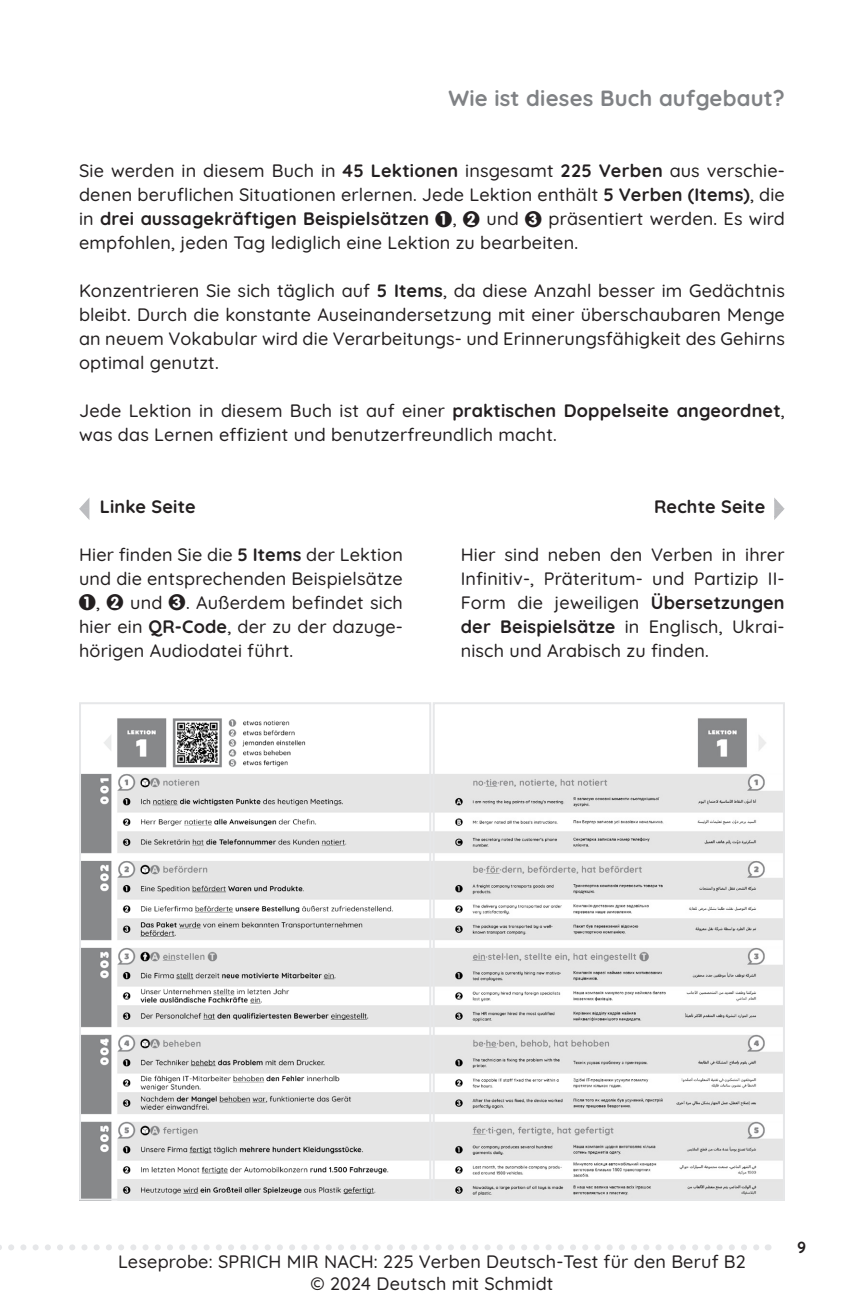
<style>
.page{position:relative;width:864px;height:1296px;background:#fff}
.page>*{position:absolute;margin:0;border:0;box-sizing:border-box;transform-origin:0 0}
.t1{font:700 22px "Quicksand";letter-spacing:.01em;color:#808285}
.t2{font:500 18px/24px "Quicksand";letter-spacing:.01em;color:#231f20;text-align:justify}
.t3{font:700 18px "Quicksand";letter-spacing:.01em;color:#231f20}
.t4{font:700 16px "Quicksand";color:#231f20}
.s1{font-weight:700}
.s2{font-family:"Circled";font-weight:400;font-size:20px}
</style>
<div class="page">
<svg style="left:0;top:1244px;width:759px;height:6px"></svg>
<img style="left:82px;top:718px;width:346px;height:480px">
<div style="left:79px;top:702px;width:352px;height:499px;border:2px solid #e6e7e9"></div>
<img style="left:436px;top:718px;width:346px;height:480px">
<div style="left:433px;top:702px;width:352px;height:499px;border:2px solid #e6e7e9"></div>
<svg style="left:79px;top:498px;width:11px;height:22px"></svg>
<svg style="left:774px;top:498px;width:11px;height:22px"></svg>
<p class="t1" style="left:448px;top:80px;width:338px">Wie ist dieses Buch aufgebaut?</p>
<p class="t2" style="left:79px;top:157px;width:707px">Sie werden in diesem Buch in <span class="s1">45 Lektionen</span> insgesamt <span class="s1">225 Verben</span> aus verschie&shy;denen beruflichen Situationen erlernen. Jede Lektion enthält <span class="s1">5 Verben (Items)</span>, die in <span class="s1">drei aussagekräftigen Beispielsätzen</span> <span class="s2">1</span>, <span class="s2">2</span> und <span class="s2">3</span> präsentiert werden. Es wird empfohlen, jeden Tag lediglich eine Lektion zu bearbeiten.</p>
<p class="t2" style="left:79px;top:277px;width:707px">Konzentrieren Sie sich täglich auf <span class="s1">5 Items</span>, da diese Anzahl besser im Gedächtnis bleibt. Durch die konstante Auseinandersetzung mit einer überschaubaren Menge an neuem Vokabular wird die Verarbeitungs- und Erinnerungsfähigkeit des Gehirns optimal genutzt.</p>
<p class="t2" style="left:79px;top:397px;width:707px">Jede Lektion in diesem Buch ist auf einer <span class="s1">praktischen Doppelseite angeordnet</span>, was das Lernen effizient und benutzerfreundlich macht.</p>
<p class="t3" style="left:100px;top:492px;width:97px">Linke Seite</p>
<p class="t2" style="left:79px;top:541px;width:325px">Hier finden Sie die <span class="s1">5 Items</span> der Lektion und die entsprechenden Beispielsätze <span class="s2">1</span>, <span class="s2">2</span> und <span class="s2">3</span>. Außerdem befindet sich hier ein <span class="s1">QR-Code</span>, der zu der dazuge&shy;hörigen Audiodatei führt.</p>
<p class="t3" style="left:654px;top:492px;width:113px">Rechte Seite</p>
<p class="t2" style="left:461px;top:541px;width:325px">Hier sind neben den Verben in ihrer Infinitiv-, Präteritum- und Partizip II-Form die jeweiligen <span class="s1">Übersetzungen der Beispielsätze</span> in Englisch, Ukrai&shy;nisch und Arabisch zu finden.</p>
<p class="t2" style="left:118px;top:1249px;width:629px;line-height:21.6px;text-align:center">Leseprobe: SPRICH MIR NACH: 225 Verben Deutsch-Test für den Beruf B2 © 2024 Deutsch mit Schmidt</p>
<p class="t4" style="left:797px;top:1235px;width:11px">9</p>
</div>
